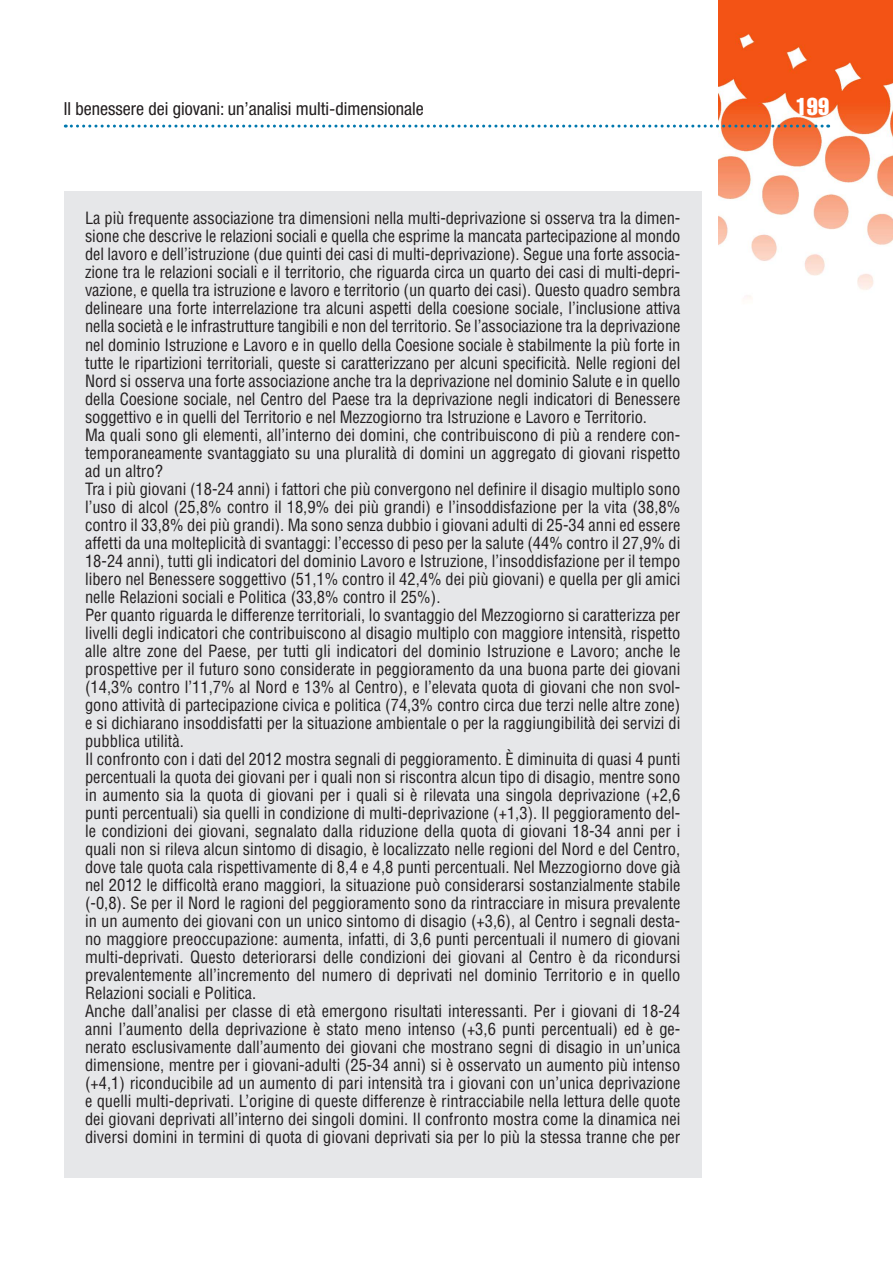
<style>
.page{position:relative;width:893px;height:1263px;background:#fff}
.page>*{position:absolute;margin:0;border:0;box-sizing:border-box;transform-origin:0 0}
.t1{font:24px "Helvetica LT Std Comp";color:#fff}
.t2{font:condensed 18px "Helvetica Neue LT Std";color:#231f20}
.t3{font:condensed 16.5px/18px "Helvetica LT Std";color:#231f20}
</style>
<div class="page">
<img style="left:719px;top:0;width:174px;height:299px">
<svg style="left:65px;top:125px;width:764px;height:3px"></svg>
<div style="left:64px;top:191px;width:638px;height:987px;background:#e6e7e9"></div>
<p class="t2" style="left:64px;top:98px;width:362px">Il benessere dei giovani: un’analisi multi-dimensionale</p>
<h1 class="t1" style="left:796px;top:91px;width:35px">199</h1>
<p class="t3" style="left:85px;top:209px;width:597px">La più frequente associazione tra dimensioni nella multi-deprivazione si osserva tra la dimen&shy;sione che descrive le relazioni sociali e quella che esprime la mancata partecipazione al mondo del lavoro e dell’istruzione (due quinti dei casi di multi-deprivazione). Segue una forte associa&shy;zione tra le relazioni sociali e il territorio, che riguarda circa un quarto dei casi di multi-depri&shy;vazione, e quella tra istruzione e lavoro e territorio (un quarto dei casi). Questo quadro sembra delineare una forte interrelazione tra alcuni aspetti della coesione sociale, l’inclusione attiva nella società e le infrastrutture tangibili e non del territorio. Se l’associazione tra la deprivazione nel dominio Istruzione e Lavoro e in quello della Coesione sociale è stabilmente la più forte in tutte le ripartizioni territoriali, queste si caratterizzano per alcuni specificità. Nelle regioni del Nord si osserva una forte associazione anche tra la deprivazione nel dominio Salute e in quello della Coesione sociale, nel Centro del Paese tra la deprivazione negli indicatori di Benessere soggettivo e in quelli del Territorio e nel Mezzogiorno tra Istruzione e Lavoro e Territorio.<br>Ma quali sono gli elementi, all’interno dei domini, che contribuiscono di più a rendere con&shy;temporaneamente svantaggiato su una pluralità di domini un aggregato di giovani rispetto ad un altro?<br>Tra i più giovani (18-24 anni) i fattori che più convergono nel definire il disagio multiplo sono l’uso di alcol (25,8% contro il 18,9% dei più grandi) e l’insoddisfazione per la vita (38,8% contro il 33,8% dei più grandi). Ma sono senza dubbio i giovani adulti di 25-34 anni ed essere affetti da una molteplicità di svantaggi: l’eccesso di peso per la salute (44% contro il 27,9% di 18-24 anni), tutti gli indicatori del dominio Lavoro e Istruzione, l’insoddisfazione per il tempo libero nel Benessere soggettivo (51,1% contro il 42,4% dei più giovani) e quella per gli amici nelle Relazioni sociali e Politica (33,8% contro il 25%).<br>Per quanto riguarda le differenze territoriali, lo svantaggio del Mezzogiorno si caratterizza per livelli degli indicatori che contribuiscono al disagio multiplo con maggiore intensità, rispetto alle altre zone del Paese, per tutti gli indicatori del dominio Istruzione e Lavoro; anche le prospettive per il futuro sono considerate in peggioramento da una buona parte dei giovani (14,3% contro l’11,7% al Nord e 13% al Centro), e l’elevata quota di giovani che non svol&shy;gono attività di partecipazione civica e politica (74,3% contro circa due terzi nelle altre zone) e si dichiarano insoddisfatti per la situazione ambientale o per la raggiungibilità dei servizi di pubblica utilità.<br>Il confronto con i dati del 2012 mostra segnali di peggioramento. È diminuita di quasi 4 punti percentuali la quota dei giovani per i quali non si riscontra alcun tipo di disagio, mentre sono in aumento sia la quota di giovani per i quali si è rilevata una singola deprivazione (+2,6 punti percentuali) sia quelli in condizione di multi-deprivazione (+1,3). Il peggioramento del&shy;le condizioni dei giovani, segnalato dalla riduzione della quota di giovani 18-34 anni per i quali non si rileva alcun sintomo di disagio, è localizzato nelle regioni del Nord e del Centro, dove tale quota cala rispettivamente di 8,4 e 4,8 punti percentuali. Nel Mezzogiorno dove già nel 2012 le difficoltà erano maggiori, la situazione può considerarsi sostanzialmente stabile (-0,8). Se per il Nord le ragioni del peggioramento sono da rintracciare in misura prevalente in un aumento dei giovani con un unico sintomo di disagio (+3,6), al Centro i segnali desta&shy;no maggiore preoccupazione: aumenta, infatti, di 3,6 punti percentuali il numero di giovani multi-deprivati. Questo deteriorarsi delle condizioni dei giovani al Centro è da ricondursi prevalentemente all’incremento del numero di deprivati nel dominio Territorio e in quello Relazioni sociali e Politica.<br>Anche dall’analisi per classe di età emergono risultati interessanti. Per i giovani di 18-24 anni l’aumento della deprivazione è stato meno intenso (+3,6 punti percentuali) ed è ge&shy;nerato esclusivamente dall’aumento dei giovani che mostrano segni di disagio in un’unica dimensione, mentre per i giovani-adulti (25-34 anni) si è osservato un aumento più intenso (+4,1) riconducibile ad un aumento di pari intensità tra i giovani con un’unica deprivazione e quelli multi-deprivati. L’origine di queste differenze è rintracciabile nella lettura delle quote dei giovani deprivati all’interno dei singoli domini. Il confronto mostra come la dinamica nei diversi domini in termini di quota di giovani deprivati sia per lo più la stessa tranne che per</p>
</div>
